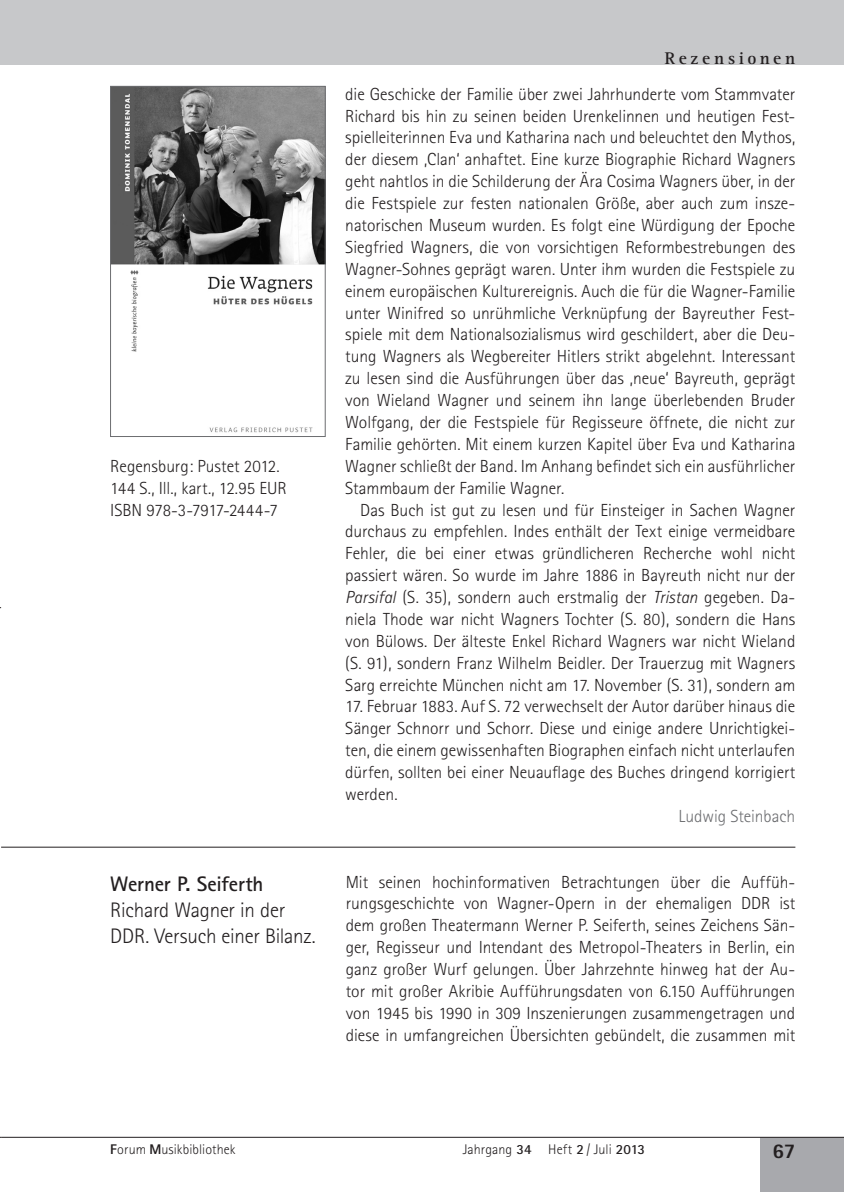
<style>
.page{position:relative;width:844px;height:1192px;background:#fff}
.page>*{position:absolute;margin:0;border:0;box-sizing:border-box;transform-origin:0 0}
.t1{font:300 21px/26.2px "Rotis Sans Serif";letter-spacing:-.015em;color:#231f20}
.t2{font:700 21px "Rotis Sans Serif";letter-spacing:-.01em;color:#231f20}
.t3{font:800 21px "Rotis Sans Serif";color:#231f20}
.t4{font:300 17.5px/21.9px "Rotis Sans Serif";letter-spacing:-.005em;color:#231f20;text-align:justify}
.t5{font:300 17.5px "Rotis Sans Serif";letter-spacing:-.005em;color:#6c6d70}
.t6{font:700 17.5px "Rotis Serif";letter-spacing:.205em;color:#231f20}
.t7{font:300 14px "Rotis Sans Serif";letter-spacing:.005em;color:#231f20}
.s1{font-style:italic}
.s2{font-weight:800}
.s3{font-weight:700}
</style>
<div class="page">
<div style="left:760px;top:1137px;width:83px;height:54px;background:#a8a9ad"></div>
<hr style="left:0;top:0;width:1px;height:64px;background:#c7c8ca">
<div style="left:1px;top:0;width:842px;height:64px;background:#c7c8ca"></div>
<hr style="left:1px;top:1136px;width:842px;height:1px;background:#231f20">
<hr style="left:1px;top:846px;width:794px;height:1px;background:#231f20">
<img style="left:112px;top:88px;width:211px;height:345px">
<div style="left:110px;top:86px;width:215px;height:351px;border:1px solid #6c6d70"></div>
<p class="t4" style="left:110px;top:455px;width:178px;text-align:left">Regensburg: Pustet 2012.<br>144 S., Ill., kart., 12.95 EUR<br>ISBN 978-3-7917-2444-7</p>
<p class="t2" style="left:110px;top:870px;width:155px">Werner P. Seiferth</p>
<p class="t1" style="left:110px;top:896px;width:207px">Richard Wagner in der<br>DDR. Versuch einer Bilanz.</p>
<p class="t6" style="left:664px;top:48px;width:132px">Rezensionen</p>
<p class="t4" style="left:345px;top:83px;width:451px">die Geschicke der Familie über zwei Jahrhunderte vom Stammvater Richard bis hin zu seinen beiden Urenkelinnen und heutigen Fest&shy;spielleiterinnen Eva und Katharina nach und beleuchtet den Mythos, der diesem ‚Clan‘ anhaftet. Eine kurze Biographie Richard Wagners geht nahtlos in die Schilderung der Ära Cosima Wagners über, in der die Festspiele zur festen nationalen Größe, aber auch zum insze&shy;natorischen Museum wurden. Es folgt eine Würdigung der Epoche Siegfried Wagners, die von vorsichtigen Reformbestrebungen des Wagner-Sohnes geprägt waren. Unter ihm wurden die Festspiele zu einem europäischen Kulturereignis. Auch die für die Wagner-Familie unter Winifred so unrühmliche Verknüpfung der Bayreuther Fest&shy;spiele mit dem Nationalsozialismus wird geschildert, aber die Deu&shy;tung Wagners als Wegbereiter Hitlers strikt abgelehnt. Interessant zu lesen sind die Ausführungen über das ‚neue‘ Bayreuth, geprägt von Wieland Wagner und seinem ihn lange überlebenden Bruder Wolfgang, der die Festspiele für Regisseure öffnete, die nicht zur Familie gehörten. Mit einem kurzen Kapitel über Eva und Katharina Wagner schließt der Band. Im Anhang befindet sich ein ausführlicher Stammbaum der Familie Wagner.</p>
<p class="t4" style="left:345px;top:498px;width:451px;text-indent:15px">Das Buch ist gut zu lesen und für Einsteiger in Sachen Wagner durchaus zu empfehlen. Indes enthält der Text einige vermeidbare Fehler, die bei einer etwas gründlicheren Recherche wohl nicht passiert wären. So wurde im Jahre 1886 in Bayreuth nicht nur der <span class="s1">Parsifal</span> (S. 35), sondern auch erstmalig der <span class="s1">Tristan</span> gegeben. Da&shy;niela Thode war nicht Wagners Tochter (S. 80), sondern die Hans von Bülows. Der älteste Enkel Richard Wagners war nicht Wieland (S. 91), sondern Franz Wilhelm Beidler. Der Trauerzug mit Wagners Sarg erreichte München nicht am 17. November (S. 31), sondern am</p>
<p class="t4" style="left:345px;top:695px;width:451px">17. Februar 1883. Auf S. 72 verwechselt der Autor darüber hinaus die Sänger Schnorr und Schorr. Diese und einige andere Unrichtigkei&shy;ten, die einem gewissenhaften Biographen einfach nicht unterlaufen dürfen, sollten bei einer Neuauflage des Buches dringend korrigiert werden.</p>
<p class="t5" style="left:678px;top:806px;width:118px">Ludwig Steinbach</p>
<p class="t4" style="left:346px;top:870px;width:451px">Mit seinen hochinformativen Betrachtungen über die Auffüh&shy;rungsgeschichte von Wagner-Opern in der ehemaligen DDR ist dem großen Theatermann Werner P. Seiferth, seines Zeichens Sän&shy;ger, Regisseur und Intendant des Metropol-Theaters in Berlin, ein ganz großer Wurf gelungen. Über Jahrzehnte hinweg hat der Au&shy;tor mit großer Akribie Aufführungsdaten von 6.150 Aufführungen von 1945 bis 1990 in 309 Inszenierungen zusammengetragen und diese in umfangreichen Übersichten gebündelt, die zusammen mit</p>
<p class="t7" style="left:110px;top:1140px;width:127px"><span class="s2">F</span>orum <span class="s2">M</span>usikbibliothek</p>
<p class="t7" style="left:462px;top:1140px;width:184px">Jahrgang <span class="s3">34</span> Heft <span class="s3">2</span> / Juli <span class="s3">2013</span></p>
<p class="t3" style="left:772px;top:1137px;width:24px">67</p>
</div>
